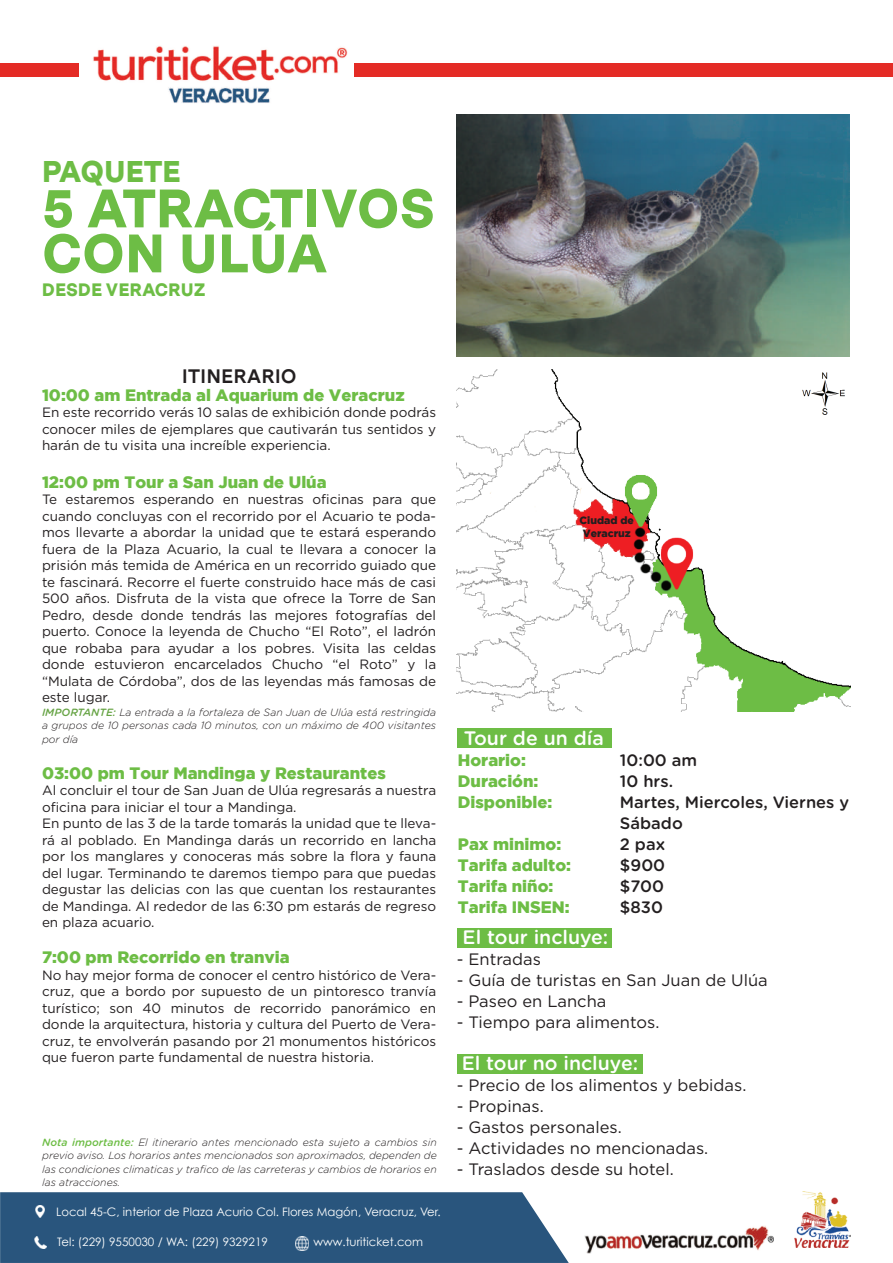
<style>
.page{position:relative;width:893px;height:1263px;background:#fff}
.page>*{position:absolute;margin:0;border:0;box-sizing:border-box;transform-origin:0 0}
.t1{font:900 54px/45px "Messina Sans";color:#6dbd45}
.t2{font:900 30px "Messina Sans";color:#6dbd45}
.t3{font:500 19.5px "Gotham Rounded";color:#fff}
.t4{font:700 19.5px "Messina Sans";color:#231f20}
.t5{font:900 18px "Messina Sans";color:#6dbd45}
.t6{font:900 16.5px "Gotham";color:#6dbd45}
.t7{font:16.5px "Gotham";color:#231f20}
.t8{font:500 16.5px/21px "Gotham Rounded";color:#231f20}
.t9{font:13.5px/16.5px "Gotham";color:#231f20;text-align:justify}
.t10{font:11.7px "Century Gothic";color:#fff}
.t11{font:italic 300 10.5px/13.5px "Gotham Rounded";color:#231f20;text-align:justify}
.t12{font:900 10.5px/12.6px "Gotham";color:#231f20}
.s1{font-weight:500;color:#67a445}
.s2{font-weight:500;color:#6dbd45}
</style>
<div class="page">
<div style="left:354px;top:63px;width:539px;height:13px;background:#e42b25"></div>
<div style="left:0;top:63px;width:79px;height:13px;background:#e42b25"></div>
<img style="left:93px;top:46px;width:254px;height:57px">
<div style="left:0;top:1192px;width:569px;height:71px;background:#29557d"></div>
<img style="left:794px;top:1192px;width:56px;height:56px">
<img style="left:584px;top:1226px;width:189px;height:27px">
<img style="left:457px;top:115px;width:393px;height:241px">
<img style="left:457px;top:369px;width:394px;height:342px">
<div style="left:587px;top:692px;width:9px;height:7px;background:#fff"></div>
<div style="left:565px;top:704px;width:10px;height:5px;background:#fff"></div>
<div style="left:606px;top:692px;width:8px;height:7px;background:#fff;border-radius:50%"></div>
<div style="left:458px;top:728px;width:154px;height:19px;background:#6dbd45"></div>
<div style="left:458px;top:928px;width:154px;height:19px;background:#6dbd45"></div>
<div style="left:458px;top:1054px;width:185px;height:19px;background:#6dbd45"></div>
<img style="left:797px;top:369px;width:53px;height:54px">
<h2 class="t2" style="left:42px;top:149px;width:140px">PAQUETE</h2>
<h1 class="t1" style="left:42px;top:184px;width:394px">5 ATRACTIVOS<br>CON ULÚA</h1>
<h3 class="t5" style="left:42px;top:277px;width:165px">DESDE VERACRUZ</h3>
<h3 class="t4" style="left:182px;top:361px;width:116px">ITINERARIO</h3>
<p class="t6" style="left:42px;top:385px;width:364px">10:00 am Entrada al Aquarium de Veracruz</p>
<p class="t9" style="left:42px;top:404px;width:396px">En este recorrido verás 10 salas de exhibición donde podrás conocer miles de ejemplares que cautivarán tus sentidos y harán de tu visita una increíble experiencia.</p>
<p class="t6" style="left:42px;top:472px;width:286px">12:00 pm Tour a San Juan de Ulúa</p>
<p class="t9" style="left:42px;top:491px;width:396px">Te estaremos esperando en nuestras oficinas para que cuando concluyas con el recorrido por el Acuario te poda&shy;mos llevarte a abordar la unidad que te estará esperando fuera de la Plaza Acuario, la cual te llevara a conocer la prisión más temida de América en un recorrido guiado que te fascinará. Recorre el fuerte construido hace más de casi 500 años. Disfruta de la vista que ofrece la Torre de San Pedro, desde donde tendrás las mejores fotografías del puerto. Conoce la leyenda de Chucho “El Roto”, el ladrón que robaba para ayudar a los pobres. Visita las celdas donde estuvieron encarcelados Chucho “el Roto” y la “Mulata de Córdoba”, dos de las leyendas más famosas de este lugar.</p>
<p class="t11" style="left:42px;top:705px;width:396px"><span class="s1">IMPORTANTE:</span> La entrada a la fortaleza de San Juan de Ulúa está restringida a grupos de 10 personas cada 10 minutos, con un máximo de 400 visitantes por día</p>
<p class="t6" style="left:42px;top:763px;width:345px">03:00 pm Tour Mandinga y Restaurantes</p>
<p class="t9" style="left:42px;top:782px;width:396px;text-align:left">Al concluir el tour de San Juan de Ulúa regresarás a nuestra oficina para iniciar el tour a Mandinga.<br>En punto de las 3 de la tarde tomarás la unidad que te lleva&shy;rá al poblado. En Mandinga darás un recorrido en lancha por los manglares y conoceras más sobre la flora y fauna del lugar. Terminando te daremos tiempo para que puedas degustar las delicias con las que cuentan los restaurantes de Mandinga. Al rededor de las 6:30 pm estarás de regreso en plaza acuario.</p>
<p class="t6" style="left:42px;top:948px;width:249px">7:00 pm Recorrido en tranvia</p>
<p class="t9" style="left:42px;top:967px;width:396px">No hay mejor forma de conocer el centro histórico de Vera&shy;cruz, que a bordo por supuesto de un pintoresco tranvía turístico; son 40 minutos de recorrido panorámico en donde la arquitectura, historia y cultura del Puerto de Vera&shy;cruz, te envolverán pasando por 21 monumentos históricos que fueron parte fundamental de nuestra historia.</p>
<p class="t11" style="left:42px;top:1135px;width:396px"><span class="s2">Nota importante:</span> El itinerario antes mencionado esta sujeto a cambios sin previo aviso. Los horarios antes mencionados son aproximados, dependen de las condiciones climaticas y trafico de las carreteras y cambios de horarios en las atracciones.</p>
<p class="t10" style="left:56px;top:1204px;width:386px">Local 45-C, interior de Plaza Acurio Col. Flores Magón, Veracruz, Ver.</p>
<p class="t10" style="left:57px;top:1235px;width:212px">Tel: (229) 9550030 / WA: (229) 9329219</p>
<p class="t10" style="left:313px;top:1235px;width:111px">www.turiticket.com</p>
<p class="t12" style="left:580px;top:514px;width:56px">Ciudad de<br>Veracruz</p>
<h3 class="t3" style="left:464px;top:724px;width:142px">Tour de un día</h3>
<p class="t6" style="left:458px;top:750px;width:70px">Horario:</p>
<p class="t8" style="left:620px;top:748px;width:79px">10:00 am</p>
<p class="t6" style="left:458px;top:771px;width:82px">Duración:</p>
<p class="t8" style="left:620px;top:769px;width:55px">10 hrs.</p>
<p class="t6" style="left:458px;top:792px;width:96px">Disponible:</p>
<p class="t8" style="left:620px;top:790px;width:231px">Martes, Miercoles, Viernes y<br>Sábado</p>
<p class="t6" style="left:458px;top:834px;width:105px">Pax minimo:</p>
<p class="t8" style="left:620px;top:832px;width:47px">2 pax</p>
<p class="t6" style="left:458px;top:855px;width:115px">Tarifa adulto:</p>
<p class="t8" style="left:620px;top:853px;width:47px">$900</p>
<p class="t6" style="left:458px;top:876px;width:97px">Tarifa niño:</p>
<p class="t8" style="left:620px;top:874px;width:46px">$700</p>
<p class="t6" style="left:458px;top:897px;width:113px">Tarifa INSEN:</p>
<p class="t8" style="left:620px;top:895px;width:45px">$830</p>
<h3 class="t3" style="left:463px;top:923px;width:147px">El tour incluye:</h3>
<p class="t7" style="left:457px;top:948px;width:86px">- Entradas</p>
<p class="t7" style="left:457px;top:969px;width:312px">- Guía de turistas en San Juan de Ulúa</p>
<p class="t7" style="left:457px;top:990px;width:151px">- Paseo en Lancha</p>
<p class="t7" style="left:457px;top:1011px;width:204px">- Tiempo para alimentos.</p>
<h3 class="t3" style="left:462px;top:1049px;width:178px">El tour no incluye:</h3>
<p class="t7" style="left:457px;top:1074px;width:291px">- Precio de los alimentos y bebidas.</p>
<p class="t7" style="left:457px;top:1095px;width:88px">- Propinas.</p>
<p class="t7" style="left:457px;top:1116px;width:166px">- Gastos personales.</p>
<p class="t7" style="left:457px;top:1137px;width:253px">- Actividades no mencionadas.</p>
<p class="t7" style="left:457px;top:1158px;width:218px">- Traslados desde su hotel.</p>
</div>
